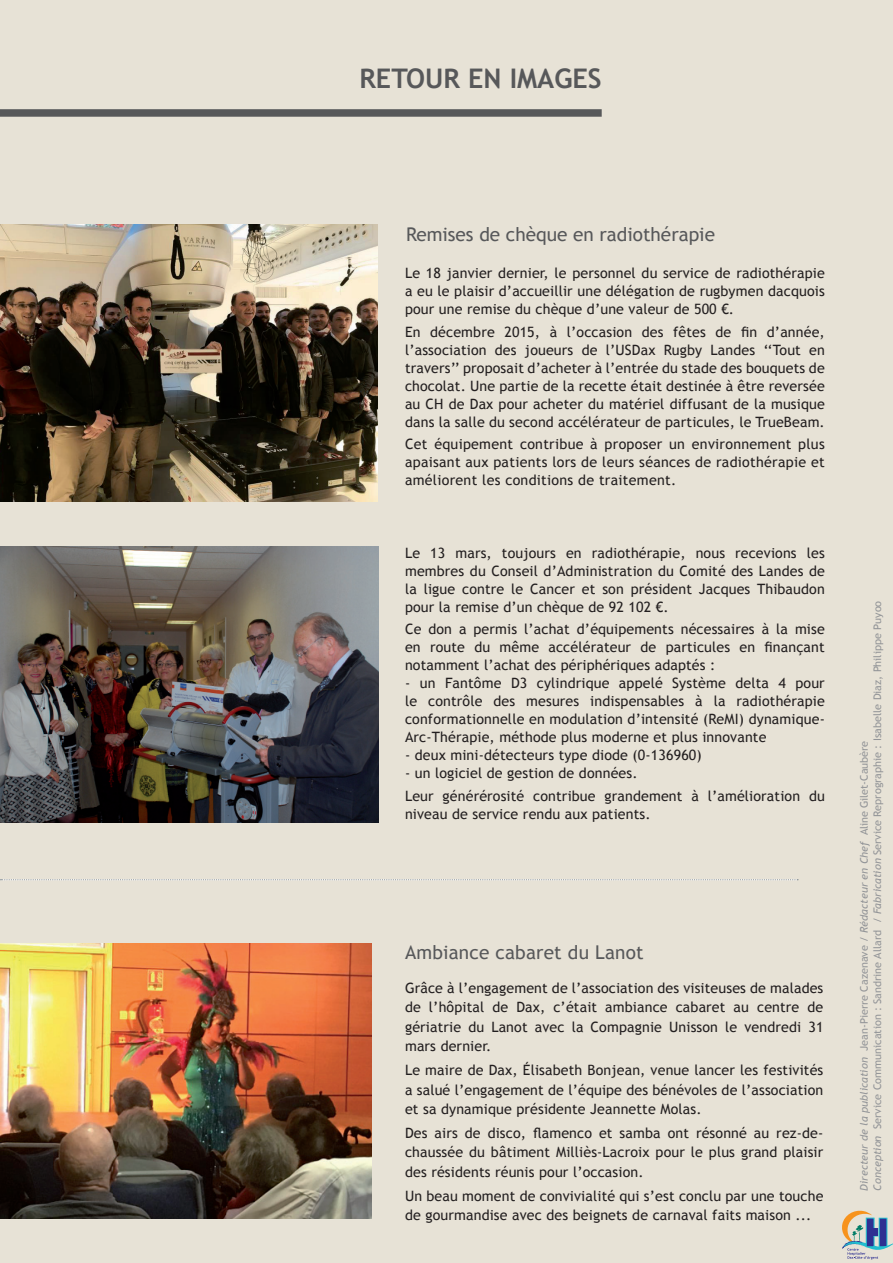
<style>
.page{position:relative;width:893px;height:1263px;background:#e7e2d6}
.page>*{position:absolute;margin:0;border:0;box-sizing:border-box;transform-origin:0 0}
.t1{font:700 27px "Trebuchet MS";color:#57585a}
.t2{font:19.05px "Trebuchet MS";color:#57585a}
.t3{font:14.25px/18px "Trebuchet MS";letter-spacing:.01em;color:#231f20;text-align:justify}
.t4{font:10.5px/13.5px "Trebuchet MS";color:#939598;scale:1.04 1}
.s1{font-style:italic}
</style>
<div class="page">
<div style="left:0;top:109px;width:602px;height:8px;background:#57585a"></div>
<svg style="left:842px;top:1210px;width:51px;height:49px"></svg>
<div style="left:873px;top:1228px;width:5px;height:8px;background:#2e3092"></div>
<svg style="left:1px;top:879px;width:797px;height:1px"></svg>
<img style="left:0;top:546px;width:378px;height:276px">
<img style="left:0;top:224px;width:377px;height:278px">
<img style="left:0;top:944px;width:371px;height:274px">
<h1 class="t1" style="left:359px;top:61px;width:196px">RETOUR EN IMAGE</h1>
<h1 class="t1" style="left:588px;top:61px;width:15px">S</h1>
<h2 class="t2" style="left:406px;top:223px;width:310px">Remises de chèque en radiothérapie</h2>
<p class="t3" style="left:405px;top:265px;width:421px">Le 18 janvier dernier, le personnel du service de radiothérapie a eu le plaisir d’accueillir une délégation de rugbymen dacquois pour une remise du chèque d’une valeur de 500 €.</p>
<p class="t3" style="left:405px;top:323px;width:421px">En décembre 2015, à l’occasion des fêtes de fin d’année, l’association des joueurs de l’USDax Rugby Landes ‘‘Tout en travers’’ proposait d’acheter à l’entrée du stade des bouquets de chocolat. Une partie de la recette était destinée à être reversée au CH de Dax pour acheter du matériel diffusant de la musique dans la salle du second accélérateur de particules, le TrueBeam.</p>
<p class="t3" style="left:405px;top:435px;width:421px">Cet équipement contribue à proposer un environnement plus apaisant aux patients lors de leurs séances de radiothérapie et améliorent les conditions de traitement.</p>
<p class="t3" style="left:405px;top:544px;width:421px">Le 13 mars, toujours en radiothérapie, nous recevions les membres du Conseil d’Administration du Comité des landes de la ligue contre le Cancer et son président Jacques Thibaudon pour la remise d’un chèque de 92 102 €.</p>
<p class="t3" style="left:405px;top:621px;width:421px">Ce don a permis l’achat d’équipements nécessaires à la mise en route du même accélérateur de particules en finançant notamment l’achat des périphériques adaptés :</p>
<p class="t3" style="left:405px;top:675px;width:421px">- un Fantôme D3 cylindrique appelé Système delta 4 pour le contrôle des mesures indispensables à la radiothérapie conformationnelle en modulation d’intensité (ReMI ) dynamique-Arc-Thérapie, méthode plus moderne et plus innovante</p>
<p class="t3" style="left:405px;top:747px;width:298px">- deux mini-détecteurs type diode (0-136960)</p>
<p class="t3" style="left:405px;top:762px;width:421px;line-height:22.2px">- un logiciel de gestion de données.<br>Leur générérosité contribue grandement à l’amélioration du</p>
<p class="t3" style="left:405px;top:805px;width:247px">niveau de service rendu aux patients.</p>
<h2 class="t2" style="left:405px;top:941px;width:240px">Ambiance cabaret du lanot</h2>
<p class="t3" style="left:405px;top:978px;width:420px;line-height:19.5px">g râce à l’engagement de l’association des visiteuses de malades de l’hôpital de Dax, c’était ambiance cabaret au centre de gériatrie du Lanot avec la Compagnie unisson le vendredi 31 mars dernier.</p>
<p class="t3" style="left:405px;top:1060px;width:420px;line-height:19.5px">Le maire de Dax, Élisabeth Bonjean, venue lancer les festivités a salué l’engagement de l’équipe des bénévoles de l’association et sa dynamique présidente Jeannette Molas.</p>
<p class="t3" style="left:405px;top:1123px;width:420px;line-height:19.5px">Des airs de disco, flamenco et samba ont résonné au rez-de&shy;chaussée du bâtiment Milliès-Lacroix pour le plus grand plaisir des résidents réunis pour l’occasion.</p>
<p class="t3" style="left:405px;top:1186px;width:420px;line-height:19.5px">Un beau moment de convivialité qui s’est conclu par une touche de gourmandise avec des beignets de carnaval faits maison ...</p>
<p class="t4" style="left:857px;top:1191px;width:569px;rotate:-90deg"><span class="s1">Directeur de la publication</span> Jean-Pierre Cazenave / <span class="s1">Rédacteur en Chef</span> Aline Gilet-Caubère<br><span class="s1">Conception</span> Service Communication : Sandrine Allard / <span class="s1">Fabrication</span> Service Reprographie : I sabelle Diaz, Philippe Puyoo</p>
</div>
